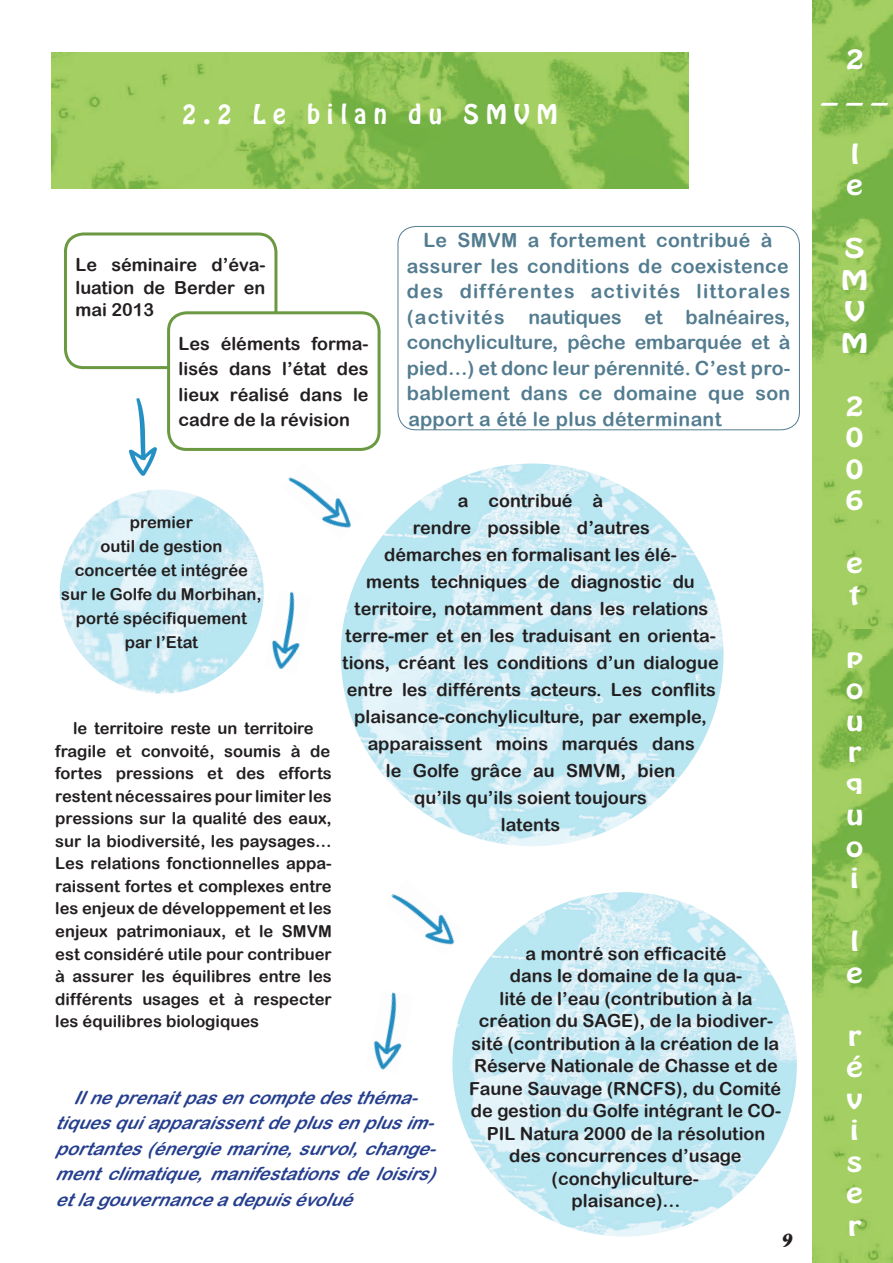
<style>
.page{position:relative;width:893px;height:1263px;background:#fff}
.page>*{position:absolute;margin:0;border:0;box-sizing:border-box;transform-origin:0 0}
.t1{font:24px/31.5px "Hobo Std";letter-spacing:.3em;color:#fff;scale:1.3 1}
.t2{font:24px "Hobo Std";letter-spacing:.3em;color:#fff}
.t3{font:21px "Forte";color:#231f20}
.t4{font:19.5px/25.5px "Arial Rounded MT Bold";letter-spacing:.02em;color:#537c90}
.t5{font:18px/22.5px "Arial Rounded MT Bold";color:#231f20;text-align:justify}
.t6{font:italic 18px/25.5px "Arial Rounded MT Bold";color:#253f8e}
.t7{font:16.5px/22.5px "Arial Rounded MT Bold";color:#231f20}
</style>
<div class="page">
<img style="left:51px;top:52px;width:638px;height:136px">
<img style="left:812px;top:0;width:81px;height:629px">
<img style="left:812px;top:629px;width:81px;height:634px">
<img style="left:60px;top:490px;width:204px;height:204px;border-radius:102px">
<img style="left:128px;top:398px;width:30px;height:78px">
<div style="left:64px;top:232px;width:213px;height:137px;border:3px solid #6b9942;border-radius:18px"></div>
<div style="left:169px;top:313px;width:210px;height:136px;background:#fff;border-radius:18px"></div>
<div style="left:167px;top:311px;width:214px;height:140px;border:3px solid #6b9942;border-radius:18px"></div>
<img style="left:341px;top:463px;width:382px;height:383px;border-radius:191px">
<div style="left:398px;top:226px;width:402px;height:204px;border:1px solid #537c90;border-radius:18px"></div>
<img style="left:288px;top:477px;width:64px;height:51px">
<img style="left:452px;top:892px;width:345px;height:344px;border-radius:172px">
<img style="left:391px;top:894px;width:64px;height:51px">
<img style="left:373px;top:992px;width:29px;height:78px">
<img style="left:272px;top:591px;width:28px;height:78px">
<h1 class="t2" style="left:182px;top:98px;width:377px">2.2 Le bilan du SMVM</h1>
<p class="t5" style="left:75px;top:253px;width:191px">Le séminaire d’éva&shy;luation de Berder en mai 2013</p>
<p class="t5" style="left:179px;top:331px;width:191px;line-height:25.5px">Les éléments forma&shy;lisés dans l’état des lieux réalisé dans le cadre de la révision</p>
<p class="t4" style="left:407px;top:227px;width:385px;text-indent:16px">Le SMVM a fortement contribué à assurer les conditions de coexistence des différentes activités littorales (activités nautiques et balnéaires, conchyliculture, pêche embarquée et à pied…) et donc leur pérennité. C’est pro&shy;bablement dans ce domaine que son apport a été le plus déterminant</p>
<p class="t5" style="left:342px;top:487px;width:378px;line-height:27px;text-align:center">a contribué à<br>rendre possible d’autres<br>démarches en formalisant les élé-<br>ments techniques de diagnostic du territoire, notamment dans les relations terre-mer et en les traduisant en orienta&shy;tions, créant les conditions d’un dialogue entre les différents acteurs. Les conflits plaisance-conchyliculture, par exemple, apparaissent moins marqués dans<br>le Golfe grâce au SMVM, bien<br>qu’ils qu’ils soient toujours<br>latents</p>
<p class="t7" style="left:61px;top:510px;width:202px;line-height:24px;text-align:center">premier<br>outil de gestion concertée et intégrée sur le Golfe du Morbihan, porté spécifiquement par l’Etat</p>
<p class="t7" style="left:55px;top:717px;width:278px;text-indent:18px">le territoire reste un territoire fragile et convoité, soumis à de fortes pressions et des efforts restent nécessaires pour limiter les pressions sur la qualité des eaux, sur la biodiversité, les paysages… Les relations fonctionnelles appa&shy;raissent fortes et complexes entre les enjeux de développement et les enjeux patrimoniaux, et le SMVM est considéré utile pour contribuer à assurer les équilibres entre les différents usages et à respecter les équilibres biologiques</p>
<p class="t5" style="left:469px;top:942px;width:313px;text-align:center">a montré son efficacité<br>dans le domaine de la qua-<br>lité de l’eau (contribution à la création du SAGE), de la biodiver&shy;sité (contribution à la création de la<br>Réserve Nationale de Chasse et de<br>Faune Sauvage (RNCFS), du Comité de gestion du Golfe intégrant le CO-<br>PIL Natura 2000 de la résolution des concurrences d’usage (conchyliculture-<br>plaisance)…</p>
<p class="t6" style="left:55px;top:1084px;width:390px;text-indent:18px">Ilneprenaitpasencomptedesthéma&shy;tiquesquiapparaissentdeplusenplusim&shy;portantes(énergiemarine,survol,change&shy;mentclimatique,manifestationsdeloisirs) etlagouvernanceadepuisévolué</p>
<p class="t3" style="left:782px;top:1228px;width:12px">9</p>
<h1 class="t1" style="left:822px;top:44px;width:52px;text-align:center">2 ___</h1>
<h1 class="t1" style="left:846px;top:139px;width:14px">l e</h1>
<h1 class="t1" style="left:841px;top:233px;width:22px">S<br>M<br>V<br>M</h1>
<h1 class="t1" style="left:846px;top:391px;width:15px;text-align:justify">2<br>0<br>0<br>6</h1>
<h1 class="t1" style="left:846px;top:548px;width:14px">e t</h1>
<h1 class="t1" style="left:846px;top:643px;width:15px;text-align:justify">p o u r q u o i</h1>
<h1 class="t1" style="left:846px;top:926px;width:14px">l e</h1>
<h1 class="t1" style="left:846px;top:1020px;width:14px">r é v i s e r</h1>
</div>
